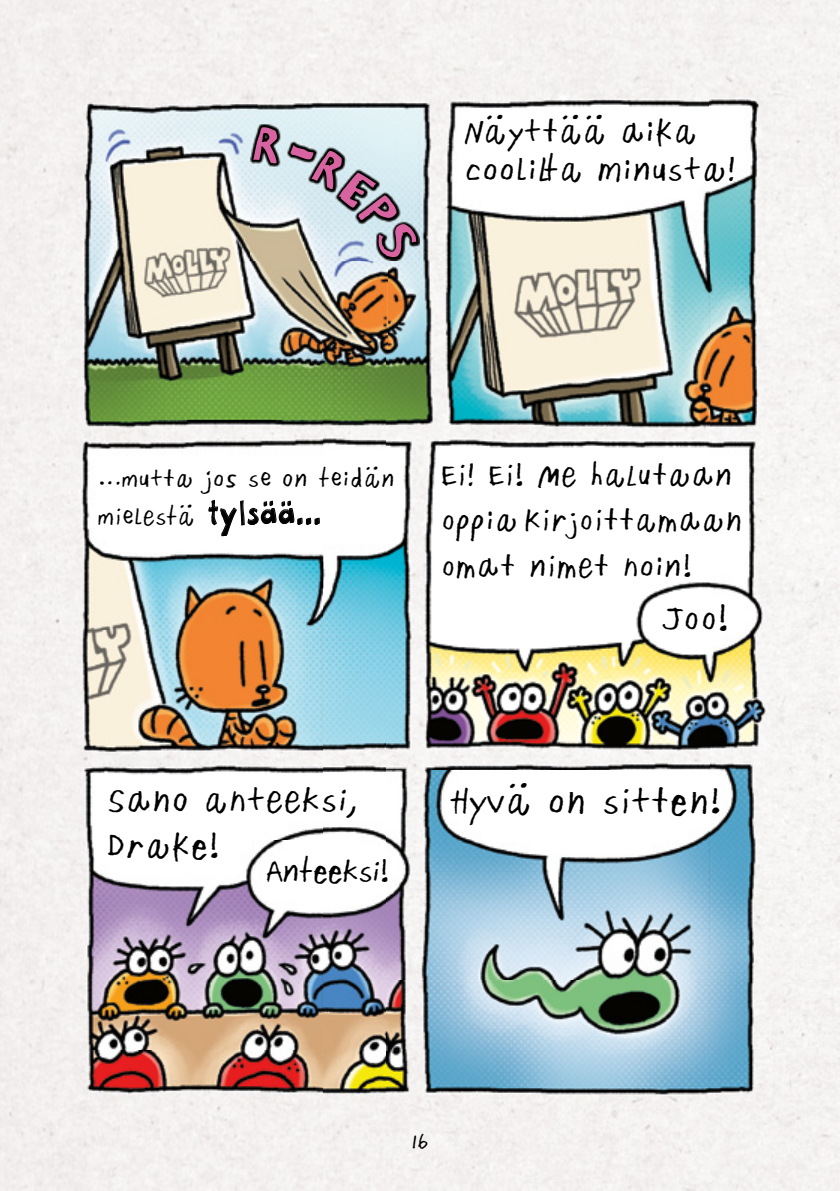
<style>
.page{position:relative;width:840px;height:1191px;background:#fff}
.page>*{position:absolute;margin:0;border:0;box-sizing:border-box;transform-origin:0 0}
.t1{font:44px "Pilky 2018";color:#000}
.t2{font:43.6px "Pilky 2018";color:#000}
.t3{font:41.6px/45.8px "Pilky 2018";color:#000}
.t4{font:40px/38px "Pilky 2018";color:#000}
.t5{font:37.4px/45.8px "Pilky 2018";color:#000}
.t6{font:29px/38px "Pilky 2018";color:#000}
.t7{font:24px "Pilky";color:#000}
.s1{font-family:"Pilky TITLE";font-size:32.2px}
.s2{font-family:"Pilky TITLE"}
</style>
<div class="page">
<img style="left:0;top:0;width:257px;height:210px">
<img style="left:257px;top:0;width:452px;height:140px">
<img style="left:709px;top:0;width:130px;height:1191px">
<img style="left:387px;top:140px;width:322px;height:1051px">
<img style="left:0;top:210px;width:322px;height:981px">
<img style="left:322px;top:262px;width:65px;height:929px">
<img style="left:250px;top:124px;width:169px;height:136px">
<svg style="left:253px;top:126px;width:30px;height:39px"></svg>
<svg style="left:290px;top:145px;width:130px;height:117px;background:#9eabaf"></svg>
<p class="t4" style="left:464px;top:112px;width:272px">Näyttää aika coolilta minusta!</p>
<p class="t6" style="left:97px;top:459px;width:299px">…mutta jos se on teidän mielestä <span class="s1">tylsää</span><span class="s2">...</span></p>
<p class="t5" style="left:441px;top:451px;width:303px">Ei! Ei! Me halutaan oppia kirjoittamaan omat nimet noin!</p>
<p class="t2" style="left:661px;top:589px;width:69px">Joo!</p>
<p class="t3" style="left:107px;top:777px;width:252px">Sano anteeksi,<br>Drake!</p>
<p class="t5" style="left:265px;top:847px;width:126px">Anteeksi!</p>
<p class="t1" style="left:452px;top:772px;width:271px">Hyvä on sitten!</p>
<p class="t7" style="left:411px;top:1125px;width:19px">16</p>
</div>
